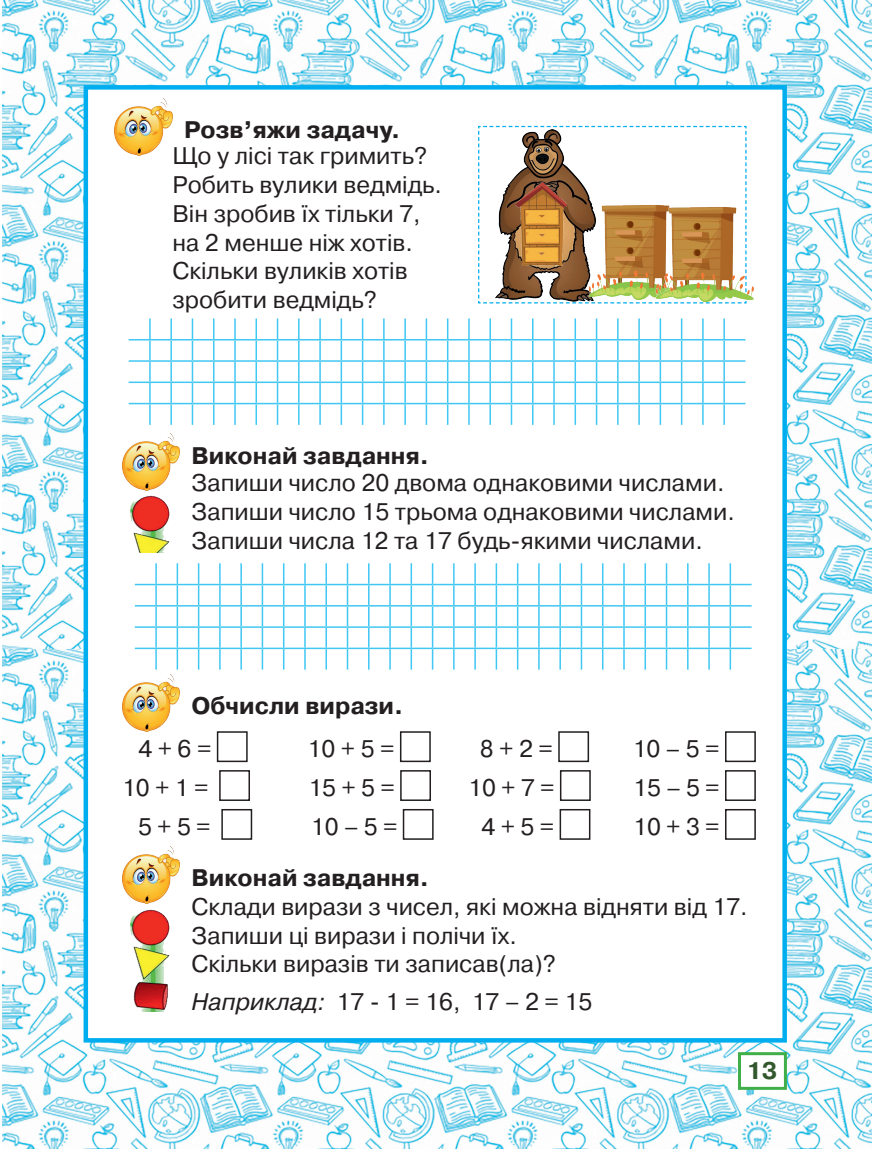
<style>
.page{position:relative;width:872px;height:1149px;background:#fff}
.page>*{position:absolute;margin:0;border:0;box-sizing:border-box;transform-origin:0 0}
.t1{font:24px/28.8px "Pragmatica C";color:#231f20}
.t2{font:700 24px "Pragmatica C";color:#231f20}
.t3{font:700 24px "Pragmatica C";color:#33572d}
.s1{font-style:italic}
</style>
<div class="page">
<img style="left:2px;top:0;width:870px;height:1148px">
<div style="left:738px;top:1051px;width:49px;height:38px;background:#fff;border:3px solid #40ae49"></div>
<div style="left:84px;top:85px;width:703px;height:957px;background:#fff;border:4px solid #00aeef"></div>
<img style="left:115px;top:99px;width:57px;height:57px">
<img style="left:122px;top:434px;width:58px;height:56px">
<svg style="left:478px;top:125px;width:269px;height:179px"></svg>
<img style="left:495px;top:130px;width:103px;height:171px">
<img style="left:588px;top:204px;width:101px;height:96px">
<img style="left:655px;top:206px;width:99px;height:95px">
<img style="left:515px;top:182px;width:51px;height:83px">
<svg style="left:129px;top:318px;width:616px;height:107px"></svg>
<hr style="left:724px;top:402px;width:21px;height:2px;background:#40c7f4">
<hr style="left:723px;top:404px;width:2px;height:21px;background:#40c7f4">
<svg style="left:135px;top:563px;width:616px;height:106px"></svg>
<hr style="left:709px;top:647px;width:21px;height:2px;background:#40c7f4">
<hr style="left:708px;top:649px;width:2px;height:20px;background:#40c7f4">
<hr style="left:730px;top:647px;width:21px;height:2px;background:#40c7f4">
<hr style="left:729px;top:649px;width:2px;height:20px;background:#40c7f4">
<img style="left:130px;top:490px;width:40px;height:62px">
<img style="left:122px;top:674px;width:58px;height:57px">
<img style="left:122px;top:846px;width:58px;height:57px">
<div style="left:217px;top:731px;width:31px;height:30px;border:2px solid #231f20"></div>
<div style="left:400px;top:731px;width:31px;height:30px;border:2px solid #231f20"></div>
<div style="left:558px;top:731px;width:31px;height:30px;border:2px solid #231f20"></div>
<div style="left:725px;top:731px;width:31px;height:30px;border:2px solid #231f20"></div>
<div style="left:219px;top:769px;width:31px;height:31px;border:2px solid #231f20"></div>
<div style="left:400px;top:769px;width:31px;height:31px;border:2px solid #231f20"></div>
<div style="left:560px;top:769px;width:31px;height:31px;border:2px solid #231f20"></div>
<div style="left:725px;top:769px;width:31px;height:31px;border:2px solid #231f20"></div>
<div style="left:221px;top:808px;width:31px;height:31px;border:2px solid #231f20"></div>
<div style="left:403px;top:808px;width:30px;height:31px;border:2px solid #231f20"></div>
<div style="left:559px;top:808px;width:31px;height:31px;border:2px solid #231f20"></div>
<div style="left:725px;top:808px;width:31px;height:31px;border:2px solid #231f20"></div>
<img style="left:130px;top:909px;width:40px;height:102px">
<p class="t2" style="left:184px;top:116px;width:218px">Розв’яжи задачу.</p>
<p class="t1" style="left:172px;top:142px;width:271px">Що у лісі так гримить?<br>Робить вулики ведмідь.<br>Він зробив їх тільки 7, на 2 менше ніж хотів.<br>Скільки вуликів хотів зробити ведмідь?</p>
<p class="t2" style="left:191px;top:442px;width:239px">Виконай завдання.</p>
<p class="t1" style="left:191px;top:468px;width:545px">Запиши число 20 двома однаковими числами.<br>Запиши число 15 трьома однаковими числами.<br>Запиши числа 12 та 17 будь-якими числами.</p>
<p class="t2" style="left:191px;top:692px;width:213px">Обчисли вирази.</p>
<p class="t1" style="left:138px;top:734px;width:74px">4 + 6 =</p>
<p class="t1" style="left:308px;top:734px;width:88px">10 + 5 =</p>
<p class="t1" style="left:480px;top:734px;width:74px">8 + 2 =</p>
<p class="t1" style="left:632px;top:734px;width:88px">10 – 5 =</p>
<p class="t1" style="left:122px;top:772px;width:88px">10 + 1 =</p>
<p class="t1" style="left:308px;top:772px;width:88px">15 + 5 =</p>
<p class="t1" style="left:468px;top:772px;width:88px">10 + 7 =</p>
<p class="t1" style="left:633px;top:772px;width:88px">15 – 5 =</p>
<p class="t1" style="left:138px;top:811px;width:74px">5 + 5 =</p>
<p class="t1" style="left:311px;top:811px;width:88px">10 – 5 =</p>
<p class="t1" style="left:481px;top:811px;width:74px">4 + 5 =</p>
<p class="t1" style="left:633px;top:811px;width:88px">10 + 3 =</p>
<p class="t2" style="left:191px;top:864px;width:239px">Виконай завдання.</p>
<p class="t1" style="left:191px;top:891px;width:558px">Склади вирази з чисел, які можна відняти від 17.<br>Запиши ці вирази і полічи їх.<br>Скільки виразів ти записав(ла)?</p>
<p class="t1" style="left:191px;top:986px;width:402px"><span class="s1">Наприклад:</span> 17 - 1 = 16, 17 – 2 = 15</p>
<p class="t3" style="left:746px;top:1057px;width:32px">13</p>
</div>
